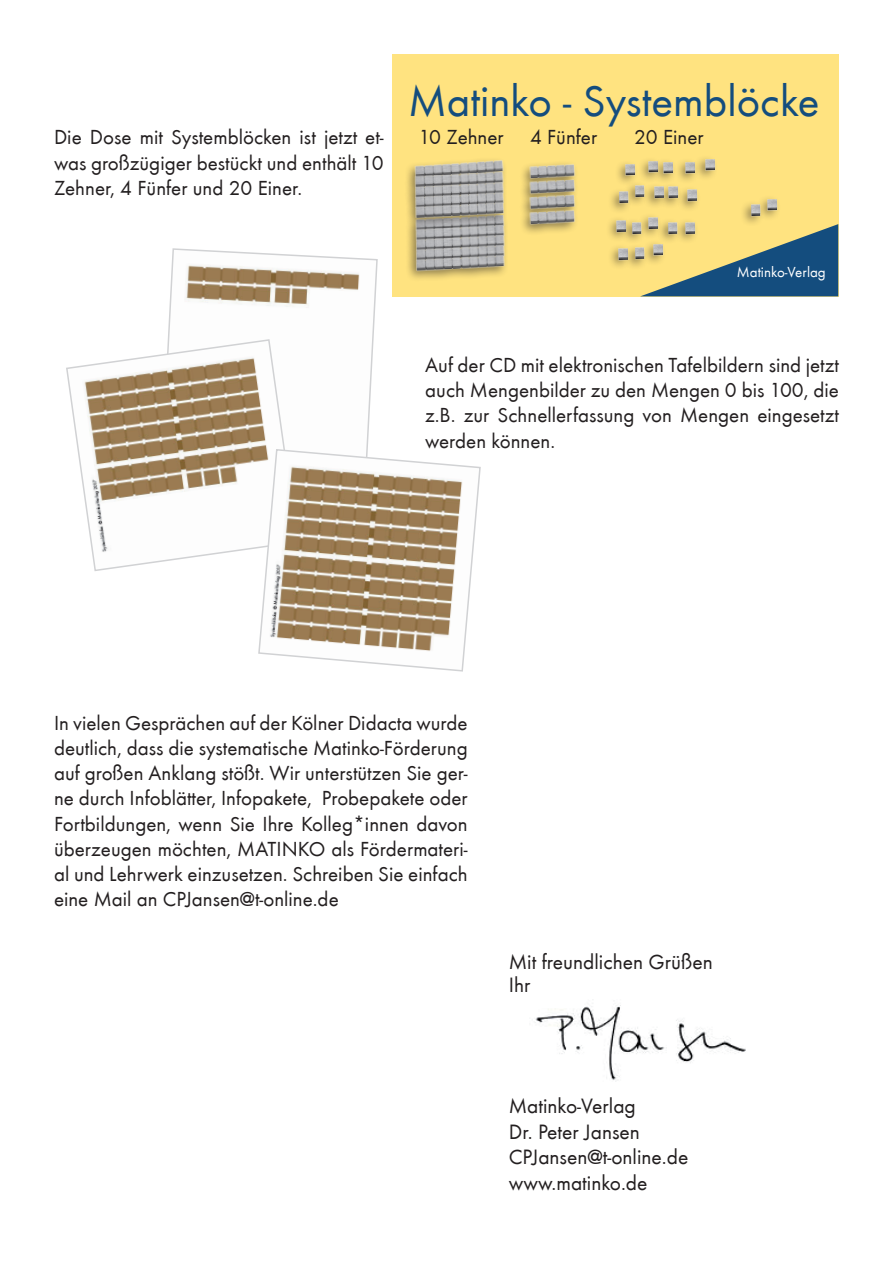
<style>
.page{position:relative;width:893px;height:1263px;background:#fff}
.page>*{position:absolute;margin:0;border:0;box-sizing:border-box;transform-origin:0 0}
.t1{font:45px "Futura T";color:#144d7e}
.t2{font:21.45px/25.8px "Futura T";color:#231f20}
.t3{font:21px/25.2px "Futura T";color:#231f20;text-align:justify}
.t4{font:15px "Futura T";color:#fff}
</style>
<div class="page">
<div style="left:392px;top:54px;width:447px;height:242px;background:#ffe380"></div>
<svg style="left:641px;top:224px;width:197px;height:72px"></svg>
<img style="left:414px;top:229px;width:92px;height:2px">
<div style="left:405px;top:231px;width:103px;height:31px;background:#231f20;opacity:.5"></div>
<div style="left:405px;top:241px;width:103px;height:31px;background:#231f20;opacity:.5"></div>
<div style="left:405px;top:251px;width:103px;height:31px;background:#231f20;opacity:.5"></div>
<img style="left:413px;top:160px;width:91px;height:8px">
<div style="left:404px;top:168px;width:103px;height:31px;background:#231f20;opacity:.5"></div>
<img style="left:413px;top:170px;width:93px;height:8px">
<div style="left:404px;top:178px;width:103px;height:31px;background:#231f20;opacity:.5"></div>
<div style="left:404px;top:188px;width:104px;height:31px;background:#231f20;opacity:.5"></div>
<div style="left:404px;top:198px;width:104px;height:31px;background:#231f20;opacity:.5"></div>
<div style="left:519px;top:160px;width:60px;height:30px;background:#231f20;opacity:.5"></div>
<img style="left:526px;top:160px;width:53px;height:15px">
<div style="left:519px;top:175px;width:60px;height:30px;background:#231f20;opacity:.5"></div>
<img style="left:526px;top:175px;width:53px;height:15px">
<div style="left:519px;top:190px;width:60px;height:31px;background:#231f20;opacity:.5"></div>
<img style="left:526px;top:191px;width:53px;height:15px">
<div style="left:519px;top:206px;width:60px;height:30px;background:#231f20;opacity:.5"></div>
<img style="left:526px;top:206px;width:53px;height:23px">
<div style="left:614px;top:159px;width:25px;height:27px;background:#231f20;opacity:.5"></div>
<img style="left:622px;top:161px;width:15px;height:18px">
<div style="left:624px;top:180px;width:25px;height:27px;background:#231f20;opacity:.5"></div>
<img style="left:632px;top:182px;width:11px;height:18px">
<div style="left:607px;top:186px;width:25px;height:27px;background:#231f20;opacity:.5"></div>
<img style="left:616px;top:189px;width:16px;height:17px">
<div style="left:637px;top:156px;width:25px;height:27px;background:#231f20;opacity:.5"></div>
<img style="left:646px;top:158px;width:6px;height:19px">
<div style="left:657px;top:181px;width:25px;height:27px;background:#231f20;opacity:.5"></div>
<img style="left:668px;top:184px;width:8px;height:17px">
<div style="left:605px;top:215px;width:25px;height:27px;background:#231f20;opacity:.5"></div>
<img style="left:614px;top:217px;width:7px;height:18px">
<div style="left:643px;top:181px;width:25px;height:27px;background:#231f20;opacity:.5"></div>
<div style="left:637px;top:212px;width:25px;height:27px;background:#231f20;opacity:.5"></div>
<img style="left:646px;top:214px;width:15px;height:18px">
<div style="left:652px;top:157px;width:25px;height:27px;background:#231f20;opacity:.5"></div>
<div style="left:674px;top:217px;width:25px;height:27px;background:#231f20;opacity:.5"></div>
<img style="left:683px;top:219px;width:15px;height:18px">
<div style="left:656px;top:217px;width:25px;height:27px;background:#231f20;opacity:.5"></div>
<img style="left:665px;top:219px;width:16px;height:18px">
<div style="left:621px;top:217px;width:25px;height:27px;background:#231f20;opacity:.5"></div>
<img style="left:629px;top:219px;width:16px;height:18px">
<div style="left:674px;top:157px;width:25px;height:27px;background:#231f20;opacity:.5"></div>
<img style="left:683px;top:159px;width:11px;height:18px">
<div style="left:607px;top:243px;width:25px;height:27px;background:#231f20;opacity:.5"></div>
<img style="left:615px;top:245px;width:8px;height:18px">
<div style="left:740px;top:199px;width:24px;height:27px;background:#231f20;opacity:.5"></div>
<img style="left:748px;top:201px;width:8px;height:18px">
<div style="left:623px;top:242px;width:25px;height:27px;background:#231f20;opacity:.5"></div>
<div style="left:642px;top:239px;width:25px;height:27px;background:#231f20;opacity:.5"></div>
<img style="left:650px;top:241px;width:16px;height:18px">
<div style="left:694px;top:153px;width:25px;height:27px;background:#231f20;opacity:.5"></div>
<img style="left:702px;top:156px;width:16px;height:18px">
<div style="left:676px;top:184px;width:25px;height:27px;background:#231f20;opacity:.5"></div>
<img style="left:685px;top:187px;width:15px;height:17px">
<div style="left:756px;top:193px;width:25px;height:27px;background:#231f20;opacity:.5"></div>
<img style="left:765px;top:196px;width:15px;height:18px">
<img style="left:535px;top:1005px;width:210px;height:77px">
<svg style="left:168px;top:248px;width:210px;height:200px"></svg>
<svg style="left:66px;top:338px;width:233px;height:233px"></svg>
<svg style="left:257px;top:448px;width:224px;height:224px"></svg>
<p class="t3" style="left:54px;top:125px;width:331px">Die Dose mit Systemblöcken ist jetzt et&shy;was großzügiger bestückt und enthält 10<br>Zehner, 4 Fünfer und 20 Einer.</p>
<h1 class="t1" style="left:408px;top:74px;width:413px">Matinko - Systemblöcke</h1>
<p class="t3" style="left:419px;top:124px;width:87px">10 Zehner</p>
<p class="t3" style="left:530px;top:124px;width:69px">4 Fünfer</p>
<p class="t3" style="left:634px;top:124px;width:71px">20 Einer</p>
<p class="t4" style="left:737px;top:263px;width:90px">Matinko-Verlag</p>
<p class="t3" style="left:425px;top:352px;width:415px">Auf der CD mit elektronischen Tafelbildern sind jetzt auch Mengenbilder zu den Mengen 0 bis 100, die z.B. zur Schnellerfassung von Mengen eingesetzt werden können.</p>
<p class="t3" style="left:54px;top:710px;width:415px">In vielen Gesprächen auf der Kölner Didacta wurde deutlich, dass die systematische Matinko-Förderung auf großen Anklang stößt. Wir unterstützen Sie ger&shy;ne durch Infoblätter, Infopakete, Probepakete oder Fortbildungen, wenn Sie Ihre Kolleg*innen davon überzeugen möchten, MATINKO als Fördermateri&shy;al und Lehrwerk einzusetzen. Schreiben Sie einfach eine Mail an CPJansen@t-online.de</p>
<p class="t2" style="left:509px;top:949px;width:205px;line-height:23.5px">Mit freundlichen Grüßen<br>Ihr</p>
<p class="t2" style="left:509px;top:1093px;width:181px">Matinko-Verlag<br>Dr. Peter Jansen<br>CPJansen@t-online.de www.matinko.de</p>
</div>
